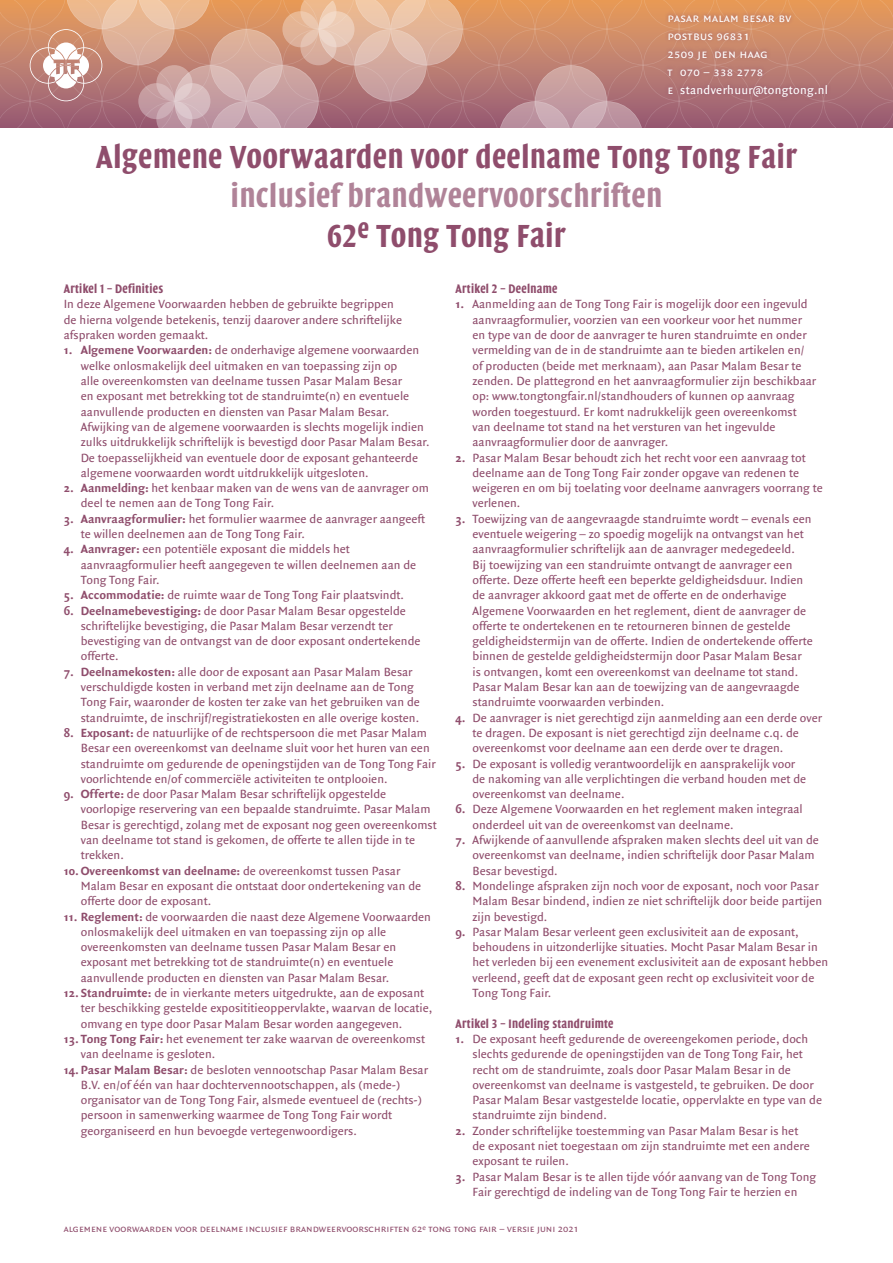
<style>
.page{position:relative;width:893px;height:1263px;background:#fff}
.page>*{position:absolute;margin:0;border:0;box-sizing:border-box;transform-origin:0 0}
.t1{font:600 33px/39.6px "Quadraat Sans Dis";letter-spacing:.025em;color:#b08398;text-align:center}
.t2{font:600 33px "Quadraat Sans Dis";letter-spacing:.025em;color:#8f4d6c}
.t3{font:12.75px/15.3px "Quadraat Sans";color:#8f4d6c}
.t4{font:600 12.75px "Quadraat Sans Dis";letter-spacing:.025em;color:#8f4d6c}
.t5{font:12.75px/18px "Quadraat Sans Caps";letter-spacing:.025em;color:#fff}
.t6{font:12.75px "Quadraat Sans";letter-spacing:.025em;color:#fff}
.t7{font:10.5px "Quadraat Sans Caps";color:#8f4d6c}
.s1{font-family:"Quadraat Sans Caps"}
.s2{color:#8f4d6c}
.s3{font-weight:700}
</style>
<div class="page">
<svg style="left:0;top:0;width:893px;height:128px;background:#c79082"></svg>
<div style="left:663px;top:11px;width:168px;height:90px;background:#8f4d6c;opacity:.75"></div>
<p class="t5" style="left:667px;top:9px;width:125px">pasar malam besar bv postbus 96831<br>2509 je den haag<br>t 070 – 338 2778</p>
<p class="t6" style="left:667px;top:82px;width:162px"><span class="s1">e</span> standverhuur@tongtong.nl</p>
<h1 class="t2" style="left:96px;top:139px;width:702px">Algemene Voorwaarden voor deelname Tong Tong Fair</h1>
<h1 class="t1" style="left:231px;top:177px;width:433px">inclusief brandweervoorschriften<br><span class="s2">62</span><sup>e</sup> <span class="s2">Tong Tong Fair</span></h1>
<p class="t4" style="left:64px;top:282px;width:101px">Artikel 1 – Definities</p>
<p class="t3" style="left:64px;top:297px;width:340px">In deze Algemene Voorwaarden hebben de gebruikte begrippen de hierna volgende betekenis, tenzij daarover andere schriftelijke afspraken worden gemaakt.</p>
<p class="t3" style="left:81px;top:343px;width:350px;text-indent:-17px"><span class="s3">1. Algemene Voorwaarden:</span> de onderhavige algemene voorwaarden welke onlosmakelijk deel uitmaken en van toepassing zijn op<br>alle overeenkomsten van deelname tussen Pasar Malam Besar<br>en exposant met betrekking tot de standruimte(n) en eventuele aanvullende producten en diensten van Pasar Malam Besar.<br>Afwijking van de algemene voorwaarden is slechts mogelijk indien zulks uitdrukkelijk schriftelijk is bevestigd door Pasar Malam Besar.<br>De toepasselijkheid van eventuele door de exposant gehanteerde algemene voorwaarden wordt uitdrukkelijk uitgesloten.</p>
<p class="t3" style="left:81px;top:480px;width:350px;text-indent:-17px"><span class="s3">2. Aanmelding:</span> het kenbaar maken van de wens van de aanvrager om deel te nemen aan de Tong Tong Fair.</p>
<p class="t3" style="left:81px;top:511px;width:346px;text-indent:-17px"><span class="s3">3. Aanvraagformulier:</span> het formulier waarmee de aanvrager aangeeft te willen deelnemen aan de Tong Tong Fair.</p>
<p class="t3" style="left:81px;top:542px;width:337px;text-indent:-17px"><span class="s3">4. Aanvrager:</span> een potentiële exposant die middels het aanvraagformulier heeft aangegeven te willen deelnemen aan de<br>Tong Tong Fair.</p>
<p class="t3" style="left:64px;top:587px;width:342px"><span class="s3">5. Accommodatie:</span> de ruimte waar de Tong Tong Fair plaatsvindt.</p>
<p class="t3" style="left:81px;top:603px;width:341px;text-indent:-17px"><span class="s3">6. Deelnamebevestiging:</span> de door Pasar Malam Besar opgestelde schriftelijke bevestiging, die Pasar Malam Besar verzendt ter bevestiging van de ontvangst van de door exposant ondertekende offerte.</p>
<p class="t3" style="left:81px;top:664px;width:341px;text-indent:-17px"><span class="s3">7. Deelnamekosten:</span> alle door de exposant aan Pasar Malam Besar verschuldigde kosten in verband met zijn deelname aan de Tong Tong Fair, waaronder de kosten ter zake van het gebruiken van de standruimte, de inschrijf/registratiekosten en alle overige kosten.</p>
<p class="t3" style="left:81px;top:725px;width:356px;text-indent:-17px"><span class="s3">8. Exposant:</span> de natuurlijke of de rechtspersoon die met Pasar Malam Besar een overeenkomst van deelname sluit voor het huren van een standruimte om gedurende de openingstijden van de Tong Tong Fair voorlichtende en/of commerciële activiteiten te ontplooien.</p>
<p class="t3" style="left:81px;top:786px;width:357px;text-indent:-17px"><span class="s3">9. Offerte:</span> de door Pasar Malam Besar schriftelijk opgestelde voorlopige reservering van een bepaalde standruimte. Pasar Malam Besar is gerechtigd, zolang met de exposant nog geen overeenkomst van deelname tot stand is gekomen, de offerte te allen tijde in te trekken.</p>
<p class="t3" style="left:81px;top:863px;width:342px;text-indent:-17px"><span class="s3">10. Overeenkomst van deelname:</span> de overeenkomst tussen Pasar<br>Malam Besar en exposant die ontstaat door ondertekening van de offerte door de exposant.</p>
<p class="t3" style="left:81px;top:909px;width:352px;text-indent:-17px"><span class="s3">11. Reglement:</span> de voorwaarden die naast deze Algemene Voorwaarden onlosmakelijk deel uitmaken en van toepassing zijn op alle overeenkomsten van deelname tussen Pasar Malam Besar en exposant met betrekking tot de standruimte(n) en eventuele aanvullende producten en diensten van Pasar Malam Besar.</p>
<p class="t3" style="left:81px;top:985px;width:353px;text-indent:-17px"><span class="s3">12. Standruimte:</span> de in vierkante meters uitgedrukte, aan de exposant ter beschikking gestelde exposititieoppervlakte, waarvan de locatie, omvang en type door Pasar Malam Besar worden aangegeven.</p>
<p class="t3" style="left:81px;top:1031px;width:346px;text-indent:-17px"><span class="s3">13. Tong Tong Fair:</span> het evenement ter zake waarvan de overeenkomst van deelname is gesloten.</p>
<p class="t3" style="left:81px;top:1062px;width:349px;text-indent:-17px"><span class="s3">14. Pasar Malam Besar:</span> de besloten vennootschap Pasar Malam Besar B.V. en/of één van haar dochtervennootschappen, als (mede-) organisator van de Tong Tong Fair, alsmede eventueel de (rechts-) persoon in samenwerking waarmee de Tong Tong Fair wordt georganiseerd en hun bevoegde vertegenwoordigers.</p>
<p class="t4" style="left:455px;top:282px;width:103px">Artikel 2 – Deelname</p>
<p class="t3" style="left:472px;top:297px;width:345px;text-indent:-17px"><span class="s3">1.</span> Aanmelding aan de Tong Tong Fair is mogelijk door een ingevuld aanvraagformulier, voorzien van een voorkeur voor het nummer en type van de door de aanvrager te huren standruimte en onder vermelding van de in de standruimte aan te bieden artikelen en/ of producten (beide met merknaam), aan Pasar Malam Besar te zenden. De plattegrond en het aanvraagformulier zijn beschikbaar op: www.tongtongfair.nl/standhouders of kunnen op aanvraag worden toegestuurd. Er komt nadrukkelijk geen overeenkomst van deelname tot stand na het versturen van het ingevulde aanvraagformulier door de aanvrager.</p>
<p class="t3" style="left:472px;top:450px;width:352px;text-indent:-17px"><span class="s3">2.</span> Pasar Malam Besar behoudt zich het recht voor een aanvraag tot deelname aan de Tong Tong Fair zonder opgave van redenen te weigeren en om bij toelating voor deelname aanvragers voorrang te verlenen.</p>
<p class="t3" style="left:472px;top:511px;width:342px;text-indent:-17px"><span class="s3">3.</span> Toewijzing van de aangevraagde standruimte wordt – evenals een eventuele weigering – zo spoedig mogelijk na ontvangst van het aanvraagformulier schriftelijk aan de aanvrager medegedeeld.<br>Bij toewijzing van een standruimte ontvangt de aanvrager een offerte. Deze offerte heeft een beperkte geldigheidsduur. Indien de aanvrager akkoord gaat met de offerte en de onderhavige Algemene Voorwaarden en het reglement, dient de aanvrager de offerte te ondertekenen en te retourneren binnen de gestelde geldigheidstermijn van de offerte. Indien de ondertekende offerte binnen de gestelde geldigheidstermijn door Pasar Malam Besar is ontvangen, komt een overeenkomst van deelname tot stand.<br>Pasar Malam Besar kan aan de toewijzing van de aangevraagde standruimte voorwaarden verbinden.</p>
<p class="t3" style="left:472px;top:710px;width:351px;text-indent:-17px"><span class="s3">4.</span> De aanvrager is niet gerechtigd zijn aanmelding aan een derde over te dragen. De exposant is niet gerechtigd zijn deelname c.q. de overeenkomst voor deelname aan een derde over te dragen.</p>
<p class="t3" style="left:472px;top:756px;width:335px;text-indent:-17px"><span class="s3">5.</span> De exposant is volledig verantwoordelijk en aansprakelijk voor de nakoming van alle verplichtingen die verband houden met de overeenkomst van deelname.</p>
<p class="t3" style="left:472px;top:802px;width:332px;text-indent:-17px"><span class="s3">6.</span> Deze Algemene Voorwaarden en het reglement maken integraal onderdeel uit van de overeenkomst van deelname.</p>
<p class="t3" style="left:472px;top:832px;width:348px;text-indent:-17px"><span class="s3">7.</span> Afwijkende of aanvullende afspraken maken slechts deel uit van de overeenkomst van deelname, indien schriftelijk door Pasar Malam<br>Besar bevestigd.</p>
<p class="t3" style="left:472px;top:878px;width:351px;text-indent:-17px"><span class="s3">8.</span> Mondelinge afspraken zijn noch voor de exposant, noch voor Pasar<br>Malam Besar bindend, indien ze niet schriftelijk door beide partijen zijn bevestigd.</p>
<p class="t3" style="left:472px;top:924px;width:357px;text-indent:-17px"><span class="s3">9.</span> Pasar Malam Besar verleent geen exclusiviteit aan de exposant, behoudens in uitzonderlijke situaties. Mocht Pasar Malam Besar in het verleden bij een evenement exclusiviteit aan de exposant hebben verleend, geeft dat de exposant geen recht op exclusiviteit voor de Tong Tong Fair.</p>
<p class="t4" style="left:455px;top:1016px;width:160px">Artikel 3 – Indeling standruimte</p>
<p class="t3" style="left:472px;top:1031px;width:351px;text-indent:-17px"><span class="s3">1.</span> De exposant heeft gedurende de overeengekomen periode, doch slechts gedurende de openingstijden van de Tong Tong Fair, het recht om de standruimte, zoals door Pasar Malam Besar in de overeenkomst van deelname is vastgesteld, te gebruiken. De door Pasar Malam Besar vastgestelde locatie, oppervlakte en type van de standruimte zijn bindend.</p>
<p class="t3" style="left:472px;top:1123px;width:339px;text-indent:-17px"><span class="s3">2.</span> Zonder schriftelijke toestemming van Pasar Malam Besar is het de exposant niet toegestaan om zijn standruimte met een andere exposant te ruilen.</p>
<p class="t3" style="left:455px;top:1169px;width:362px;text-align:center"><span class="s3">3.</span> Pasar Malam Besar is te allen tijde vóór aanvang van de Tong Tong<br>Fair gerechtigd de indeling van de Tong Tong Fair te herzien en</p>
<p class="t7" style="left:64px;top:1223px;width:517px">algemene voorwaarden voor deelname inclusief brandweervoorschriften 62<sup>e</sup> tong tong fair – versie juni 2021</p>
</div>
